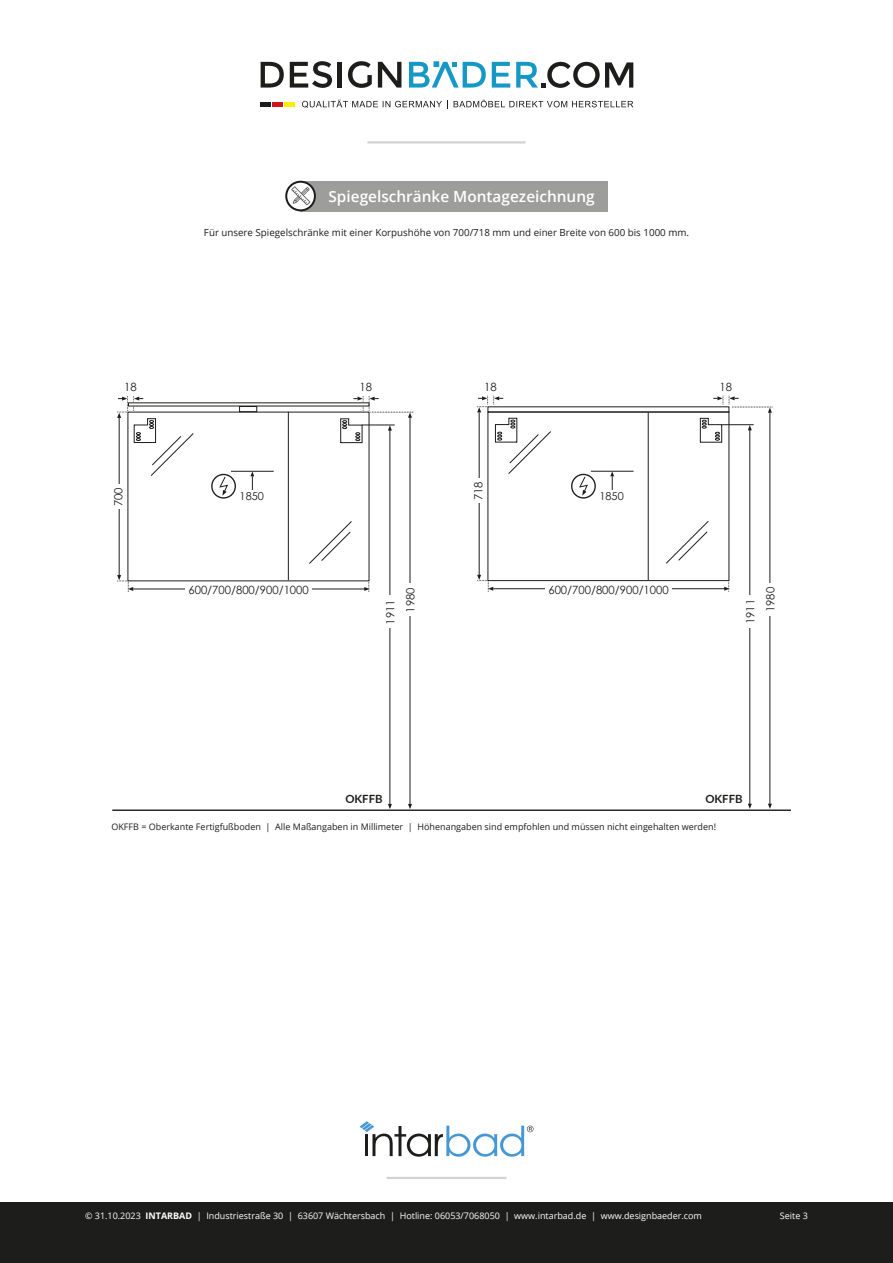
<style>
.page{position:relative;width:893px;height:1263px;background:#fff}
.page>*{position:absolute;margin:0;border:0;box-sizing:border-box;transform-origin:0 0}
.t1{font:600 15.45px "Open Sans";color:#fff}
.t2{font:11.4px "Century Gothic";color:#1d1d1b}
.t3{font:700 11.4px "Lato";color:#1d1d1b}
.t4{font:10.95px "Century Gothic";color:#1d1d1b}
.t5{font:9.75px "Open Sans";color:#1d1d1b}
.t6{font:9px "Open Sans";color:#fff}
.fliess{font:9px "Open Sans";color:#1d1d1b}
.s1{font-weight:700}
</style>
<div class="page">
<div style="left:0;top:1202px;width:893px;height:61px;background:#1d1d1b"></div>
<div style="left:260px;top:102px;width:11px;height:5px;background:#1d1d1b"></div>
<svg style="left:302px;top:100px;width:146px;height:8px"></svg>
<svg style="left:454px;top:100px;width:179px;height:7px"></svg>
<svg style="left:261px;top:62px;width:23px;height:26px"></svg>
<svg style="left:290px;top:61px;width:42px;height:27px"></svg>
<hr style="left:338px;top:62px;width:4px;height:26px;background:#1d1d1b">
<svg style="left:348px;top:61px;width:24px;height:27px"></svg>
<svg style="left:378px;top:62px;width:23px;height:26px"></svg>
<svg style="left:492px;top:62px;width:18px;height:26px"></svg>
<svg style="left:409px;top:62px;width:77px;height:26px"></svg>
<svg style="left:516px;top:62px;width:117px;height:26px"></svg>
<div style="left:272px;top:102px;width:11px;height:5px;background:#cd171a"></div>
<div style="left:284px;top:102px;width:11px;height:5px;background:#ffed00"></div>
<hr style="left:367px;top:141px;width:159px;height:3px;background:#1d1d1b">
<svg style="left:359px;top:1121px;width:174px;height:36px"></svg>
<hr style="left:387px;top:1177px;width:119px;height:2px;background:#1d1d1b">
<hr style="left:112px;top:809px;width:679px;height:2px;background:#1d1d1b">
<hr style="left:390px;top:429px;width:1px;height:377px;background:#1d1d1b">
<hr style="left:410px;top:416px;width:1px;height:390px;background:#1d1d1b">
<hr style="left:119px;top:415px;width:1px;height:161px;background:#1d1d1b">
<hr style="left:133px;top:589px;width:234px;height:1px;background:#1d1d1b">
<svg style="left:388px;top:804px;width:4px;height:5px"></svg>
<svg style="left:408px;top:804px;width:4px;height:5px"></svg>
<svg style="left:117px;top:575px;width:16px;height:17px"></svg>
<svg style="left:364px;top:582px;width:6px;height:10px"></svg>
<div style="left:185px;top:583px;width:127px;height:12px;background:#fff"></div>
<div style="left:404px;top:583px;width:12px;height:32px;background:#fff"></div>
<div style="left:384px;top:595px;width:12px;height:32px;background:#fff"></div>
<hr style="left:288px;top:412px;width:1px;height:168px;background:#1d1d1b">
<hr style="left:749px;top:429px;width:1px;height:377px;background:#1d1d1b">
<hr style="left:769px;top:412px;width:1px;height:394px;background:#1d1d1b">
<hr style="left:479px;top:412px;width:1px;height:164px;background:#1d1d1b">
<hr style="left:493px;top:588px;width:234px;height:1px;background:#1d1d1b">
<svg style="left:748px;top:804px;width:4px;height:5px"></svg>
<svg style="left:768px;top:804px;width:4px;height:5px"></svg>
<svg style="left:477px;top:575px;width:16px;height:17px"></svg>
<svg style="left:724px;top:582px;width:5px;height:10px"></svg>
<div style="left:764px;top:583px;width:12px;height:32px;background:#fff"></div>
<div style="left:744px;top:595px;width:12px;height:32px;background:#fff"></div>
<hr style="left:648px;top:412px;width:1px;height:168px;background:#1d1d1b">
<div style="left:545px;top:583px;width:127px;height:12px;background:#fff"></div>
<svg style="left:117px;top:396px;width:297px;height:168px"></svg>
<svg style="left:477px;top:396px;width:295px;height:168px"></svg>
<div style="left:301px;top:181px;width:307px;height:30px;background:#9d9d9c"></div>
<img style="left:288px;top:183px;width:26px;height:25px">
<div style="left:285px;top:181px;width:31px;height:30px;border:2px solid #1d1d1b;border-radius:50%"></div>
<p class="t1" style="left:328px;top:186px;width:268px">Spiegelschränke Montagezeichnung</p>
<p class="t5" style="left:204px;top:226px;width:487px">Für unsere Spiegelschränke mit einer Korpushöhe von 700/718 mm und einer Breite von 600 bis 1000 mm.</p>
<p class="t2" style="left:124px;top:379px;width:14px">18</p>
<p class="t2" style="left:359px;top:379px;width:14px">18</p>
<p class="t2" style="left:484px;top:379px;width:14px">18</p>
<p class="t2" style="left:719px;top:379px;width:14px">18</p>
<p class="t2" style="left:110px;top:506px;width:20px;rotate:-90deg">700</p>
<p class="t2" style="left:470px;top:500px;width:20px;rotate:-90deg">718</p>
<p class="t4" style="left:240px;top:488px;width:26px">1850</p>
<p class="t4" style="left:599px;top:488px;width:26px">1850</p>
<p class="t2" style="left:188px;top:581px;width:122px">600/700/800/900/1000</p>
<p class="t2" style="left:548px;top:581px;width:122px">600/700/800/900/1000</p>
<p class="t2" style="left:402px;top:612px;width:27px;rotate:-90deg">1980</p>
<p class="t2" style="left:382px;top:625px;width:27px;rotate:-90deg">1911</p>
<p class="t2" style="left:742px;top:624px;width:27px;rotate:-90deg">1911</p>
<p class="t2" style="left:762px;top:612px;width:27px;rotate:-90deg">1980</p>
<p class="t3" style="left:345px;top:791px;width:39px">OKFFB</p>
<p class="t3" style="left:705px;top:790px;width:39px">OKFFB</p>
<p class="fliess" style="left:111px;top:821px;width:606px">OKFFB = Oberkante Fertigfußboden | Alle Maßangaben in Millimeter | Höhenangaben sind empfohlen und müssen nicht eingehalten werden!</p>
<p class="t6" style="left:85px;top:1209px;width:618px">© 31.10.2023 <span class="s1">INTARBAD</span> | Industriestraße 30 | 63607 Wächtersbach | Hotline: 06053/7068050 | www.intarbad.de | www.designbaeder.com</p>
<p class="t6" style="left:780px;top:1209px;width:29px">Seite 3</p>
</div>
